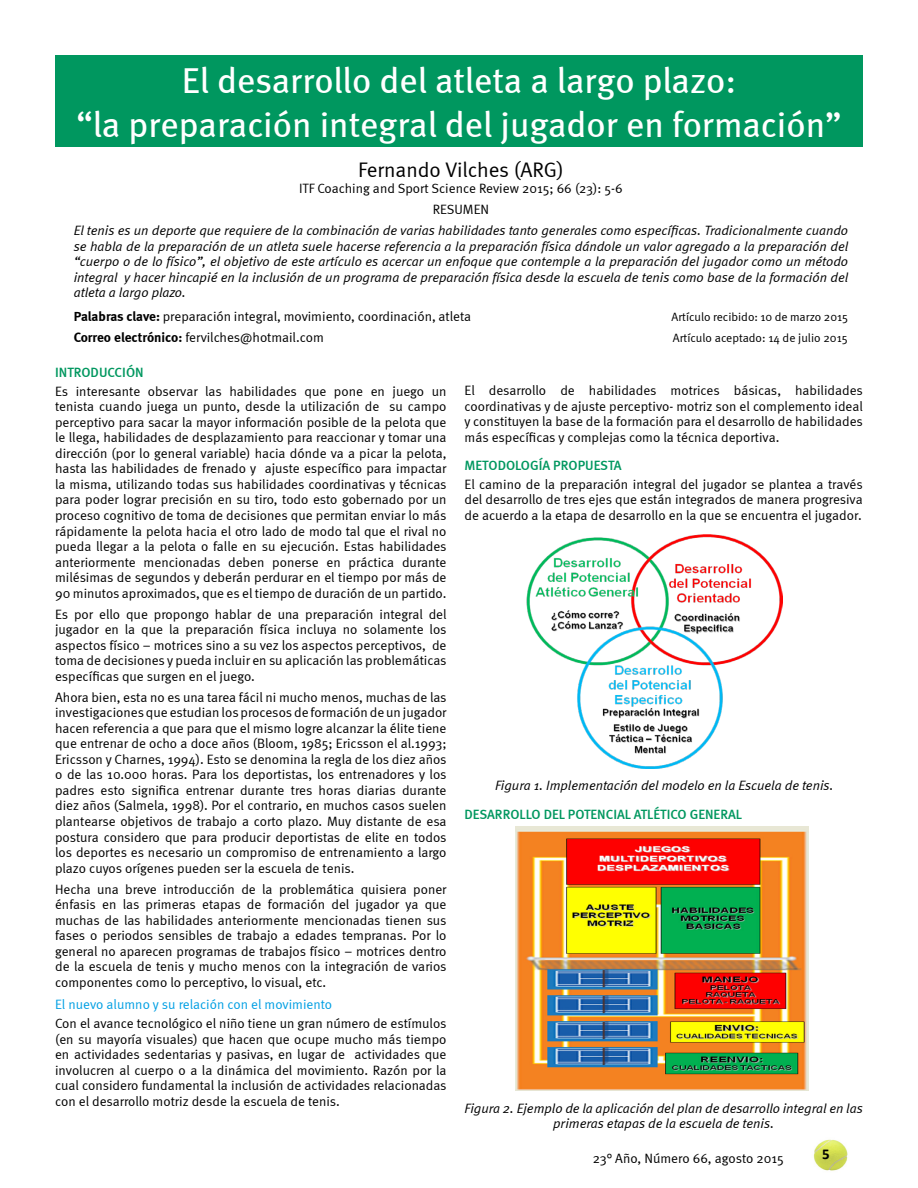
<style>
.page{position:relative;width:918px;height:1188px;background:#fff}
.page>*{position:absolute;margin:0;border:0;box-sizing:border-box;transform-origin:0 0}
.t1{font:36px/43.2px "Meta";color:#fff;text-align:center}
.t2{font:21px "Meta Normal";color:#000}
.t3{font:700 15px "Calibri";color:#000}
.t4{font:13.5px/15.6px "Meta Normal";color:#000;text-align:justify}
.t5{font:italic 13.5px/15.5px "Meta Normal";color:#000;text-align:justify}
.t6{font:13.5px "Meta Medium LF";color:#00975f}
.t7{font:13.5px "Meta Normal";color:#009fe3}
.t8{font:12px "Meta Normal";color:#000}
.s1{font-family:"Meta";font-weight:700}
</style>
<div class="page">
<img style="left:813px;top:1139px;width:35px;height:32px">
<div style="left:55px;top:55px;width:808px;height:91px;background:#00975f"></div>
<img style="left:516px;top:826px;width:293px;height:264px">
<img style="left:527px;top:535px;width:256px;height:234px">
<h1 class="t1" style="left:76px;top:59px;width:767px">El desarrollo del atleta a largo plazo:<br>“la preparación integral del jugador en formación”</h1>
<h2 class="t2" style="left:358px;top:158px;width:207px">Fernando Vilches (ARG)</h2>
<p class="t4" style="left:299px;top:178px;width:325px;line-height:21px;text-align:center">ITF Coaching and Sport Science Review 2015; 66 (23): 5-6<br>RESUMEN</p>
<p class="t5" style="left:74px;top:223px;width:776px">El tenis es un deporte que requiere de la combinación de varias habilidades tanto generales como específicas. Tradicionalmente cuando se habla de la preparación de un atleta suele hacerse referencia a la preparación física dándole un valor agregado a la preparación del “cuerpo o de lo físico”, el objetivo de este artículo es acercar un enfoque que contemple a la preparación del jugador como un método integral y hacer hincapié en la inclusión de un programa de preparación física desde la escuela de tenis como base de la formación del atleta a largo plazo.</p>
<p class="t4" style="left:74px;top:309px;width:399px"><span class="s1">Palabras clave:</span> preparación integral, movimiento, coordinación, atleta</p>
<p class="t8" style="left:671px;top:310px;width:178px">Artículo recibido: 10 de marzo 2015</p>
<p class="t4" style="left:74px;top:330px;width:252px"><span class="s1">Correo electrónico:</span> fervilches@hotmail.com</p>
<p class="t8" style="left:673px;top:331px;width:176px">Artículo aceptado: 14 de julio 2015</p>
<p class="t6" style="left:55px;top:364px;width:90px">INTRODUCCIÓN</p>
<p class="t4" style="left:55px;top:383px;width:393px">Es interesante observar las habilidades que pone en juego un tenista cuando juega un punto, desde la utilización de su campo perceptivo para sacar la mayor información posible de la pelota que le llega, habilidades de desplazamiento para reaccionar y tomar una dirección (por lo general variable) hacia dónde va a picar la pelota, hasta las habilidades de frenado y ajuste específico para impactar la misma, utilizando todas sus habilidades coordinativas y técnicas para poder lograr precisión en su tiro, todo esto gobernado por un proceso cognitivo de toma de decisiones que permitan enviar lo más rápidamente la pelota hacia el otro lado de modo tal que el rival no pueda llegar a la pelota o falle en su ejecución. Estas habilidades anteriormente mencionadas deben ponerse en práctica durante milésimas de segundos y deberán perdurar en el tiempo por más de 90 minutos aproximados, que es el tiempo de duración de un partido.</p>
<p class="t4" style="left:55px;top:606px;width:393px">Es por ello que propongo hablar de una preparación integral del jugador en la que la preparación física incluya no solamente los aspectos físico – motrices sino a su vez los aspectos perceptivos, de toma de decisiones y pueda incluir en su aplicación las problemáticas específicas que surgen en el juego.</p>
<p class="t4" style="left:55px;top:689px;width:393px">Ahora bien, esta no es una tarea fácil ni mucho menos, muchas de las investigaciones que estudian los procesos de formación de un jugador hacen referencia a que para que el mismo logre alcanzar la élite tiene que entrenar de ocho a doce años (Bloom, 1985; Ericsson el al.1993; Ericsson y Charnes, 1994). Esto se denomina la regla de los diez años o de las 10.000 horas. Para los deportistas, los entrenadores y los padres esto significa entrenar durante tres horas diarias durante diez años (Salmela, 1998). Por el contrario, en muchos casos suelen plantearse objetivos de trabajo a corto plazo. Muy distante de esa postura considero que para producir deportistas de elite en todos los deportes es necesario un compromiso de entrenamiento a largo plazo cuyos orígenes pueden ser la escuela de tenis.</p>
<p class="t4" style="left:55px;top:881px;width:393px">Hecha una breve introducción de la problemática quisiera poner énfasis en las primeras etapas de formación del jugador ya que muchas de las habilidades anteriormente mencionadas tienen sus fases o periodos sensibles de trabajo a edades tempranas. Por lo general no aparecen programas de trabajos físico – motrices dentro de la escuela de tenis y mucho menos con la integración de varios componentes como lo perceptivo, lo visual, etc.</p>
<p class="t7" style="left:55px;top:996px;width:279px">El nuevo alumno y su relación con el movimiento</p>
<p class="t4" style="left:55px;top:1016px;width:393px">Con el avance tecnológico el niño tiene un gran número de estímulos (en su mayoría visuales) que hacen que ocupe mucho más tiempo en actividades sedentarias y pasivas, en lugar de actividades que involucren al cuerpo o a la dinámica del movimiento. Razón por la cual considero fundamental la inclusión de actividades relacionadas con el desarrollo motriz desde la escuela de tenis.</p>
<p class="t4" style="left:465px;top:383px;width:400px">El desarrollo de habilidades motrices básicas, habilidades coordinativas y de ajuste perceptivo- motriz son el complemento ideal y constituyen la base de la formación para el desarrollo de habilidades más específicas y complejas como la técnica deportiva.</p>
<p class="t6" style="left:465px;top:457px;width:159px">METODOLOGÍA PROPUESTA</p>
<p class="t4" style="left:465px;top:476px;width:400px">El camino de la preparación integral del jugador se plantea a través del desarrollo de tres ejes que están integrados de manera progresiva de acuerdo a la etapa de desarrollo en la que se encuentra el jugador.</p>
<p class="t5" style="left:495px;top:777px;width:340px">Figura 1. Implementación del modelo en la Escuela de tenis.</p>
<p class="t6" style="left:465px;top:807px;width:279px">DESARROLLO DEL POTENCIAL ATLÉTICO GENERAL</p>
<p class="t5" style="left:465px;top:1100px;width:400px;text-align:center">Figura 2. Ejemplo de la aplicación del plan de desarrollo integral en las primeras etapas de la escuela de tenis.</p>
<p class="t4" style="left:593px;top:1150px;width:193px">23° Año, Número 66, agosto 2015</p>
<p class="t3" style="left:822px;top:1144px;width:9px">5</p>
</div>
